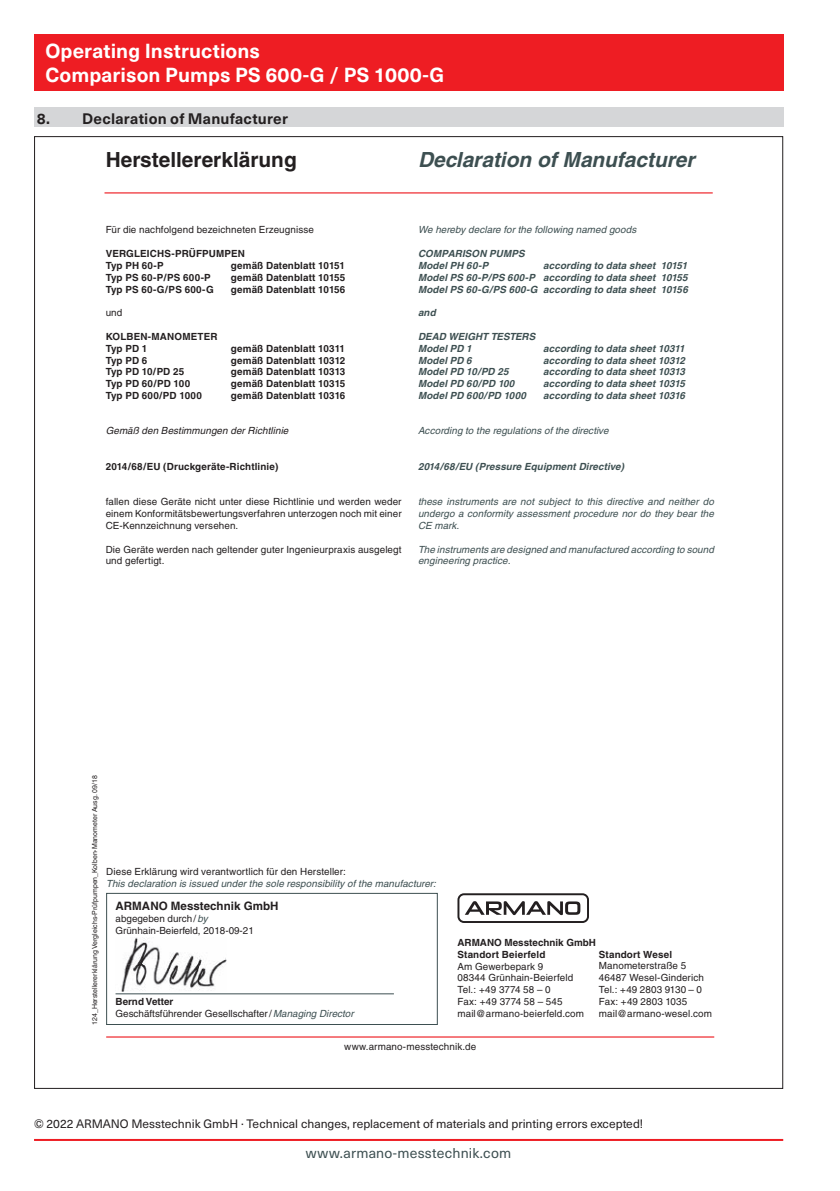
<style>
.page{position:relative;width:840px;height:1191px;background:#fff}
.page>*{position:absolute;margin:0;border:0;box-sizing:border-box;transform-origin:0 0}
.t1{font:italic 700 20.8px "Helvetica";color:#3d4f51}
.t2{font:700 20.8px "Helvetica";color:#231f20}
.t3{font:700 20px/24px "Neue Haas Unica W1 G";letter-spacing:.005em;color:#fff}
.t4{font:700 15px "Neue Haas Unica W1 G";letter-spacing:.015em;color:#231f20}
.t5{font:14px "Neue Haas Unica W1 G";letter-spacing:.015em;color:#3d4f51}
.t6{font:12px "Neue Haas Unica W1 G";color:#231f20}
.t7{font:700 11.6px "Helvetica";color:#231f20}
.t8{font:9.8px/11.8px "Helvetica";letter-spacing:.01em;color:#231f20}
.t9{font:italic 700 9.8px/11.8px "Helvetica";letter-spacing:.01em;color:#3d4f51}
.t10{font:700 9.8px/11.8px "Helvetica";letter-spacing:.01em;color:#231f20}
.t11{font:italic 9.8px/11.8px "Helvetica";letter-spacing:.005em;color:#3d4f51;text-align:justify}
.t12{font:italic 9.8px "Helvetica";letter-spacing:.01em;color:#231f20}
.t13{font:7px "Helvetica";color:#231f20}
.s1{font-style:italic;color:#3d4f51}
.s2{font-weight:700}
</style>
<div class="page">
<hr style="left:34px;top:1139px;width:748px;height:2px;background:#ee1d23">
<div style="left:34px;top:34px;width:748px;height:57px;background:#ee1d23"></div>
<hr style="left:104px;top:192px;width:608px;height:1px;background:#ee1d23">
<hr style="left:106px;top:1036px;width:607px;height:1px;background:#ee1d23">
<div style="left:106px;top:893px;width:331px;height:132px;border:1px solid #3d4f51"></div>
<hr style="left:115px;top:993px;width:278px;height:1px;background:#3d4f51">
<img style="left:121px;top:937px;width:106px;height:54px">
<div style="left:457px;top:893px;width:131px;height:30px;border:2px solid #231f20;border-radius:6px"></div>
<svg style="left:465px;top:901px;width:115px;height:14px"></svg>
<div style="left:34px;top:108px;width:748px;height:19px;background:#d5d6d8"></div>
<h2 class="t3" style="left:45px;top:38px;width:400px">Operating Instructions<br>Comparison Pumps PS 600-G / PS 1000-G</h2>
<h3 class="t4" style="left:37px;top:108px;width:252px">8. Declaration of Manufacturer</h3>
<h1 class="t2" style="left:106px;top:147px;width:192px">Herstellererklärung</h1>
<h1 class="t1" style="left:418px;top:147px;width:278px">Declaration of Manufacturer</h1>
<p class="t8" style="left:106px;top:224px;width:210px">Für die nachfolgend bezeichneten Erzeugnisse</p>
<p class="t10" style="left:106px;top:248px;width:141px">VERGLEICHS-PRÜFPUMPEN<br>Typ PH 60-P</p>
<p class="t10" style="left:231px;top:259px;width:116px">gemäß Datenblatt 10151</p>
<p class="t10" style="left:106px;top:271px;width:107px">Typ PS 60-P/PS 600-P</p>
<p class="t10" style="left:231px;top:271px;width:116px">gemäß Datenblatt 10155</p>
<p class="t10" style="left:106px;top:283px;width:109px">Typ PS 60-G/PS 600-G</p>
<p class="t10" style="left:231px;top:283px;width:116px">gemäß Datenblatt 10156</p>
<p class="t8" style="left:106px;top:307px;width:18px">und</p>
<p class="t10" style="left:106px;top:330px;width:113px">KOLBEN-MANOMETER<br>Typ PD 1</p>
<p class="t10" style="left:231px;top:342px;width:115px">gemäß Datenblatt 10311</p>
<p class="t10" style="left:106px;top:354px;width:43px">Typ PD 6</p>
<p class="t10" style="left:231px;top:354px;width:116px">gemäß Datenblatt 10312</p>
<p class="t10" style="left:106px;top:366px;width:80px">Typ PD 10/PD 25</p>
<p class="t10" style="left:231px;top:366px;width:116px">gemäß Datenblatt 10313</p>
<p class="t10" style="left:106px;top:378px;width:86px">Typ PD 60/PD 100</p>
<p class="t10" style="left:231px;top:378px;width:116px">gemäß Datenblatt 10315</p>
<p class="t10" style="left:106px;top:389px;width:98px">Typ PD 600/PD 1000</p>
<p class="t10" style="left:231px;top:389px;width:116px">gemäß Datenblatt 10316</p>
<p class="t12" style="left:106px;top:425px;width:184px">Gemäß den Bestimmungen der Richtlinie</p>
<p class="t10" style="left:106px;top:460px;width:174px">2014/68/EU (Druckgeräte-Richtlinie)</p>
<p class="t8" style="left:106px;top:496px;width:297px;text-align:justify">fallen diese Geräte nicht unter diese Richtlinie und werden weder einem Konformitätsbewertungsverfahren unterzogen noch mit einer CE-Kennzeichnung versehen.</p>
<p class="t8" style="left:106px;top:543px;width:297px">Die Geräte werden nach geltender guter Ingenieurpraxis ausgelegt und gefertigt.</p>
<p class="t11" style="left:418px;top:224px;width:220px">We hereby declare for the following named goods</p>
<p class="t9" style="left:418px;top:248px;width:108px">COMPARISON PUMPS<br>Model PH 60-P</p>
<p class="t9" style="left:418px;top:259px;width:271px;text-align:justify;text-indent:125px">according to data sheet 10151<br>Model PS 60-P/PS 600-P according to data sheet 10155<br>Model PS 60-G/PS 600-G according to data sheet 10156</p>
<p class="t9" style="left:418px;top:307px;width:19px">and</p>
<p class="t9" style="left:418px;top:330px;width:119px">DEAD WEIGHT TESTERS<br>Model PD 1</p>
<p class="t9" style="left:543px;top:342px;width:143px">according to data sheet 10311</p>
<p class="t9" style="left:418px;top:354px;width:55px">Model PD 6</p>
<p class="t9" style="left:543px;top:354px;width:143px">according to data sheet 10312</p>
<p class="t9" style="left:418px;top:366px;width:92px">Model PD 10/PD 25</p>
<p class="t9" style="left:543px;top:366px;width:143px">according to data sheet 10313</p>
<p class="t9" style="left:418px;top:378px;width:98px">Model PD 60/PD 100</p>
<p class="t9" style="left:543px;top:378px;width:143px">according to data sheet 10315</p>
<p class="t9" style="left:418px;top:389px;width:109px">Model PD 600/PD 1000</p>
<p class="t9" style="left:543px;top:389px;width:143px">according to data sheet 10316</p>
<p class="t11" style="left:418px;top:425px;width:192px">According to the regulations of the directive</p>
<p class="t9" style="left:418px;top:460px;width:207px">2014/68/EU (Pressure Equipment Directive)</p>
<p class="t11" style="left:418px;top:496px;width:297px">these instruments are not subject to this directive and neither do undergo a conformity assessment procedure nor do they bear the CE mark.</p>
<p class="t11" style="left:418px;top:543px;width:297px">The instruments are designed and manufactured according to sound engineering practice.</p>
<p class="t13" style="left:91px;top:1024px;width:251px;rotate:-90deg">124_Herstellererklärung Vergleichs-Prüfpumpen_Kolben-Manometer Ausg. 09/18</p>
<p class="t8" style="left:106px;top:866px;width:241px">Diese Erklärung wird verantwortlich für den Hersteller:</p>
<p class="t11" style="left:106px;top:878px;width:331px">This declaration is issued under the sole responsibility of the manufacturer:</p>
<p class="t7" style="left:115px;top:898px;width:164px">ARMANO Messtechnik GmbH</p>
<p class="t8" style="left:115px;top:913px;width:140px">abgegeben durch/<span class="s1">by<br></span>Grünhain-Beierfeld, 2018-09-21</p>
<p class="t8" style="left:115px;top:995px;width:239px"><span class="s2">Bernd Vetter<br></span>Geschäftsführender Gesellschafter/<span class="s1">Managing Director</span></p>
<p class="t10" style="left:457px;top:936px;width:140px">ARMANO Messtechnik GmbH<br>Standort Beierfeld</p>
<p class="t8" style="left:457px;top:960px;width:128px">Am Gewerbepark 9<br>08344 Grünhain-Beierfeld<br>Tel.: +49 3774 58 – 0<br>Fax: +49 3774 58 – 545 mail@armano-beierfeld.com</p>
<p class="t10" style="left:598px;top:948px;width:75px">Standort Wesel</p>
<p class="t8" style="left:598px;top:960px;width:115px">Manometerstraße 5<br>46487 Wesel-Ginderich<br>Tel.: +49 2803 9130 – 0<br>Fax: +49 2803 1035 mail@armano-wesel.com</p>
<p class="t8" style="left:344px;top:1040px;width:133px">www.armano-messtechnik.de</p>
<p class="t6" style="left:34px;top:1115px;width:610px">© 2022 ARMANO Messtechnik GmbH · Technical changes, replacement of materials and printing errors excepted!</p>
<h3 class="t5" style="left:306px;top:1142px;width:207px">www.armano-messtechnik.com</h3>
</div>
